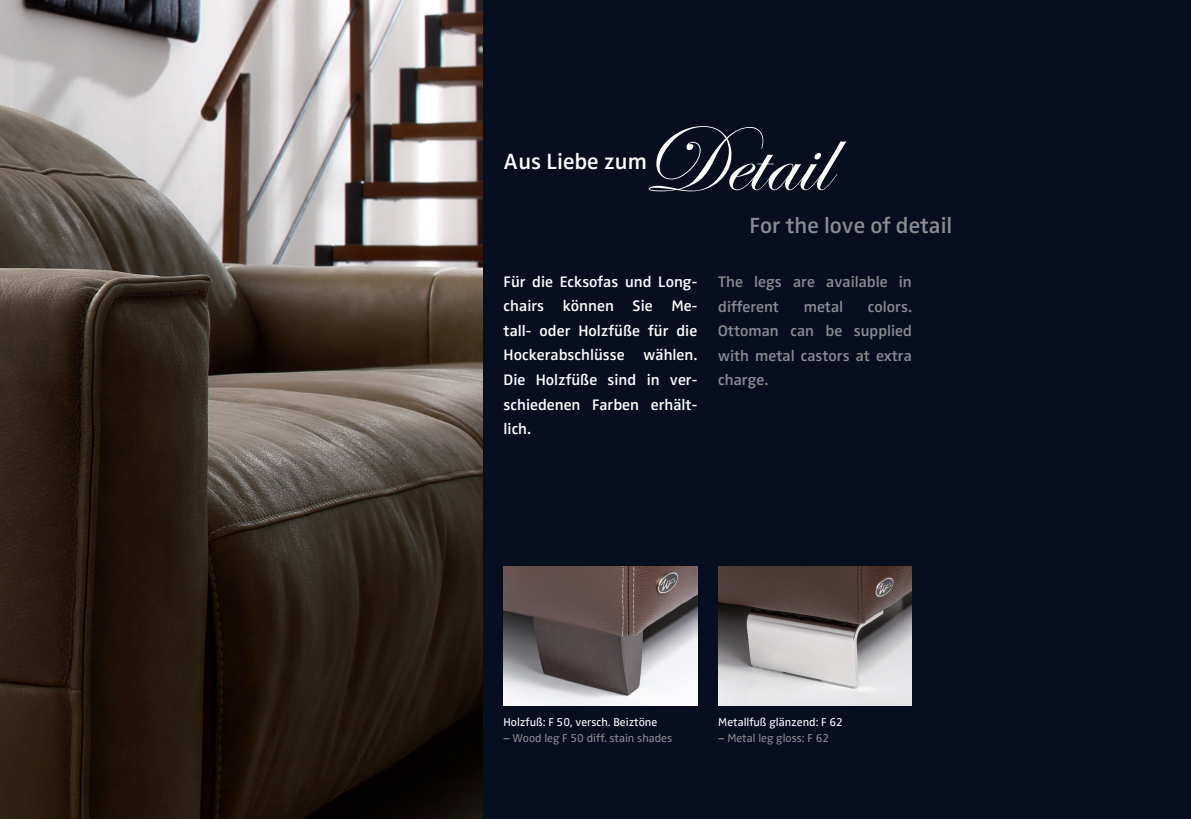
<style>
.page{position:relative;width:1191px;height:819px;background:#070e20}
.page>*{position:absolute;margin:0;border:0;box-sizing:border-box;transform-origin:0 0}
.t1{font:96.25px "Edwardian Script ITC";color:#fff}
.t2{font:600 22.75px "Zwo Pro";color:#8a8c8f}
.t3{font:600 22.75px "Zwo Pro";color:#fff}
.t4{font:600 15.75px/24.5px "Zwo Pro";color:#fff;text-align:justify}
.t5{font:600 15.75px/24.5px "Zwo Pro";color:#8a8c8f}
.t6{font:11.72px "Zwo Pro";color:#fff}
.t7{font:11.72px "Zwo Pro";color:#8a8c8f}
.s1{font-weight:600}
</style>
<div class="page">
<img style="left:0;top:0;width:482px;height:819px">
<img style="left:718px;top:566px;width:194px;height:140px">
<img style="left:503px;top:566px;width:194px;height:140px">
<h1 class="t1" style="left:642px;top:107px;width:187px">Detail</h1>
<h2 class="t3" style="left:503px;top:148px;width:145px">Aus Liebe zum</h2>
<h2 class="t2" style="left:749px;top:212px;width:204px">For the love of detail</h2>
<p class="t4" style="left:503px;top:270px;width:195px">Für die Ecksofas und Long&shy;chairs können Sie Me&shy;tall- oder Holzfüße für die Hockerabschlüsse wählen.<br>Die Holzfüße sind in ver&shy;schiedenen Farben erhält&shy;lich.</p>
<p class="t5" style="left:718px;top:270px;width:195px">The legs are available in different</p>
<p class="t5" style="left:718px;top:294px;width:195px;text-align:justify;text-indent:150px">colors.<br>Ottoman can be supplied with metal castors at extra charge.</p>
<p class="t5" style="left:803px;top:294px;width:41px">metal</p>
<p class="t6" style="left:503px;top:715px;width:155px">Holzfuß: F 50, versch. Beiztöne</p>
<p class="t7" style="left:503px;top:731px;width:170px"><span class="s1">–</span> Wood leg F 50 diff. stain shades</p>
<p class="t6" style="left:718px;top:715px;width:126px">Metallfuß glänzend: F 62</p>
<p class="t7" style="left:718px;top:731px;width:112px"><span class="s1">–</span> Metal leg gloss: F 62</p>
</div>
